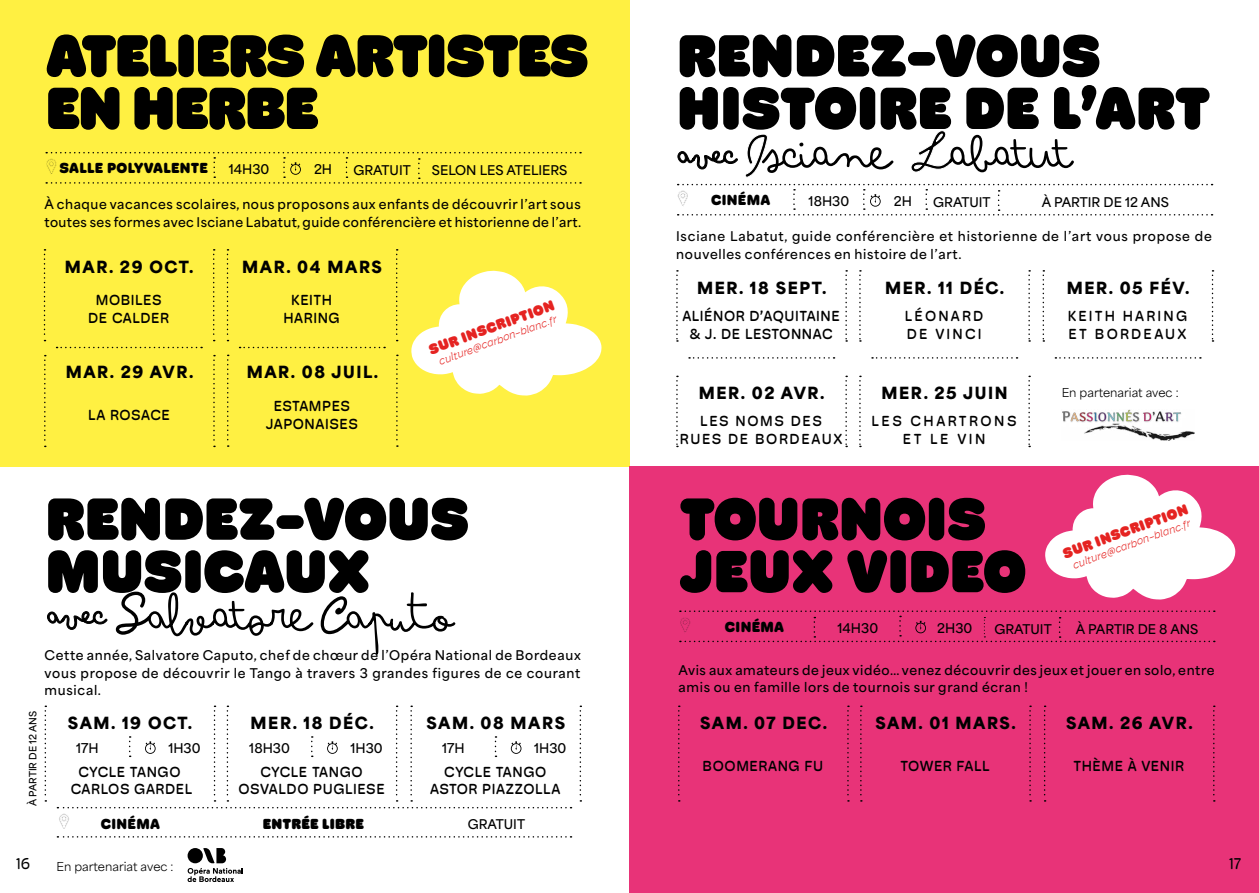
<style>
.page{position:relative;width:1259px;height:893px;background:#fff}
.page>*{position:absolute;margin:0;border:0;box-sizing:border-box;transform-origin:0 0}
.t1{font:900 59.85px/52.5px "Hoss Round";letter-spacing:-.005em;color:#000}
.t2{font:900 59.85px/52.5px "Hoss Round";letter-spacing:-.03em;color:#000}
.t3{font:52.5px "Bimbo Pro";color:#000}
.t4{font:900 15.75px "Area Normal";letter-spacing:.1em;color:#000}
.t5{font:15.75px "Hoss Round";color:#000}
.t6{font:500 14.7px/17.9px "Hoss Round";letter-spacing:.04em;color:#000;text-align:center}
.t7{font:800 14.7px "Hoss Round";letter-spacing:.015em;color:#000}
.t8{font:900 14.7px "Hoss Round";color:#e52321}
.t9{font:500 14.7px/17.9px "Hoss Round";letter-spacing:.11em;color:#000;text-align:center}
.t10{font:500 14.7px/17.9px "Hoss Round";letter-spacing:.15em;color:#000}
.t11{font:500 14.7px/17.9px "Hoss Round";letter-spacing:.17em;color:#000;text-align:center}
.t12{font:500 14.7px/17.9px "Hoss Round";letter-spacing:.145em;color:#000}
.t13{font:900 14.7px "Hoss Round";letter-spacing:.015em;color:#000}
.t14{font:600 12.6px/17.9px "Area Normal";letter-spacing:.045em;color:#000}
.t15{font:600 12.6px/17.9px "Area Normal";letter-spacing:.065em;color:#000}
.t16{font:600 12.6px "Area Normal";color:#000}
.t17{font:11.55px "Area Normal";color:#000}
.t18{font:italic 300 10.5px "Hoss Round";color:#e52321}
.t19{font:600 9.45px "Area Normal";color:#000}
</style>
<div class="page">
<svg style="left:911px;top:130px;width:42px;height:42px"></svg>
<div style="left:0;top:0;width:629px;height:466px;background:#fff042"></div>
<div style="left:629px;top:466px;width:630px;height:427px;background:#e83378"></div>
<svg style="left:213px;top:249px;width:2px;height:92px"></svg>
<svg style="left:396px;top:355px;width:2px;height:92px"></svg>
<svg style="left:396px;top:249px;width:2px;height:92px"></svg>
<svg style="left:213px;top:355px;width:2px;height:92px"></svg>
<svg style="left:57px;top:347px;width:145px;height:1px"></svg>
<svg style="left:240px;top:347px;width:145px;height:1px"></svg>
<svg style="left:44px;top:249px;width:1px;height:92px"></svg>
<svg style="left:227px;top:355px;width:2px;height:92px"></svg>
<svg style="left:227px;top:249px;width:1px;height:92px"></svg>
<svg style="left:44px;top:355px;width:2px;height:92px"></svg>
<svg style="left:847px;top:705px;width:2px;height:97px"></svg>
<svg style="left:1029px;top:705px;width:2px;height:97px"></svg>
<svg style="left:1213px;top:705px;width:1px;height:97px"></svg>
<svg style="left:678px;top:705px;width:2px;height:97px"></svg>
<svg style="left:860px;top:705px;width:2px;height:97px"></svg>
<svg style="left:1044px;top:705px;width:1px;height:97px"></svg>
<svg style="left:411px;top:271px;width:190px;height:125px"></svg>
<svg style="left:1045px;top:475px;width:190px;height:124px"></svg>
<svg style="left:845px;top:270px;width:2px;height:72px"></svg>
<svg style="left:845px;top:376px;width:2px;height:71px"></svg>
<svg style="left:1028px;top:270px;width:2px;height:72px"></svg>
<svg style="left:1028px;top:376px;width:2px;height:71px"></svg>
<svg style="left:1211px;top:270px;width:2px;height:72px"></svg>
<svg style="left:689px;top:357px;width:145px;height:2px"></svg>
<svg style="left:872px;top:357px;width:145px;height:2px"></svg>
<svg style="left:1055px;top:357px;width:146px;height:2px"></svg>
<svg style="left:676px;top:270px;width:2px;height:72px"></svg>
<svg style="left:676px;top:376px;width:2px;height:71px"></svg>
<svg style="left:859px;top:270px;width:2px;height:72px"></svg>
<svg style="left:859px;top:376px;width:2px;height:71px"></svg>
<svg style="left:1042px;top:270px;width:2px;height:72px"></svg>
<svg style="left:47px;top:611px;width:60px;height:19px"></svg>
<svg style="left:579px;top:706px;width:2px;height:96px"></svg>
<svg style="left:45px;top:706px;width:1px;height:96px"></svg>
<svg style="left:57px;top:706px;width:514px;height:132px"></svg>
<svg style="left:680px;top:610px;width:534px;height:32px"></svg>
<svg style="left:46px;top:152px;width:535px;height:32px"></svg>
<svg style="left:677px;top:184px;width:535px;height:32px"></svg>
<svg style="left:188px;top:848px;width:55px;height:34px"></svg>
<img style="left:1062px;top:410px;width:132px;height:31px">
<svg style="left:116px;top:592px;width:339px;height:63px"></svg>
<svg style="left:745px;top:134px;width:23px;height:44px"></svg>
<svg style="left:677px;top:151px;width:61px;height:18px"></svg>
<h1 class="t2" style="left:45px;top:29px;width:545px">ATELIERS ARTISTES<br>EN HERBE</h1>
<p class="t7" style="left:59px;top:159px;width:150px">SALLE POLYVALENTE</p>
<p class="t14" style="left:229px;top:159px;width:42px">14H30</p>
<p class="t14" style="left:314px;top:159px;width:20px">2H</p>
<p class="t16" style="left:353px;top:159px;width:59px">GRATUIT</p>
<p class="t16" style="left:432px;top:159px;width:137px">SELON LES ATELIERS</p>
<p class="t14" style="left:45px;top:194px;width:538px">À chaque vacances scolaires, nous proposons aux enfants de découvrir l’art sous toutes ses formes avec Isciane Labatut, guide conférencière et historienne de l’art.</p>
<p class="t4" style="left:65px;top:252px;width:130px">MAR. 29 OCT.</p>
<p class="t4" style="left:242px;top:252px;width:141px">MAR. 04 MARS</p>
<p class="t6" style="left:88px;top:291px;width:82px">MOBILES<br>DE CALDER</p>
<p class="t4" style="left:66px;top:358px;width:129px">MAR. 29 AVR.</p>
<p class="t6" style="left:283px;top:291px;width:58px">KEITH<br>HARING</p>
<p class="t4" style="left:247px;top:358px;width:133px">MAR. 08 JUIL.</p>
<p class="t8" style="left:426px;top:342px;width:134px;rotate:-20deg">SUR INSCRIPTION</p>
<p class="t18" style="left:437px;top:356px;width:126px;rotate:-20deg">culture@carbon-blanc.fr</p>
<p class="t6" style="left:88px;top:406px;width:83px">LA ROSACE</p>
<p class="t6" style="left:266px;top:397px;width:94px">ESTAMPES<br>JAPONAISES</p>
<h1 class="t1" style="left:45px;top:493px;width:425px">RENDEZ-VOUS<br>MUSICAUX</h1>
<p class="t19" style="left:24px;top:806px;width:97px;rotate:-90deg">À PARTIR DE 12 ANS</p>
<p class="t14" style="left:45px;top:644px;width:537px;text-align:justify">Cette année, Salvatore Caputo, chef de chœur de l’Opéra National de Bordeaux vous propose de découvrir le Tango à travers 3 grandes figures de ce courant musical.</p>
<p class="t4" style="left:68px;top:709px;width:126px">SAM. 19 OCT.</p>
<p class="t4" style="left:250px;top:709px;width:125px">MER. 18 DÉC.</p>
<p class="t4" style="left:426px;top:709px;width:140px">SAM. 08 MARS</p>
<p class="t6" style="left:71px;top:763px;width:123px">CYCLE TANGO<br>CARLOS GARDEL</p>
<p class="t6" style="left:238px;top:763px;width:148px">CYCLE TANGO<br>OSVALDO PUGLIESE</p>
<p class="t6" style="left:430px;top:763px;width:132px">CYCLE TANGO<br>ASTOR PIAZZOLLA</p>
<p class="t7" style="left:101px;top:815px;width:61px">CINÉMA</p>
<p class="t13" style="left:263px;top:815px;width:103px">ENTRÉE LIBRE</p>
<p class="t16" style="left:468px;top:813px;width:59px">GRATUIT</p>
<p class="t14" style="left:76px;top:738px;width:24px">17H</p>
<p class="t14" style="left:168px;top:738px;width:34px">1H30</p>
<p class="t14" style="left:249px;top:738px;width:42px">18H30</p>
<p class="t14" style="left:350px;top:738px;width:34px">1H30</p>
<p class="t14" style="left:442px;top:738px;width:24px">17H</p>
<p class="t14" style="left:534px;top:738px;width:34px">1H30</p>
<h1 class="t1" style="left:677px;top:29px;width:535px">RENDEZ-VOUS<br>HISTOIRE DE L’ART</h1>
<h2 class="t3" style="left:763px;top:119px;width:311px">SCIANE ABATUT</h2>
<p class="t7" style="left:711px;top:191px;width:61px">CINÉMA</p>
<p class="t14" style="left:808px;top:191px;width:42px">18H30</p>
<p class="t14" style="left:893px;top:191px;width:20px">2H</p>
<p class="t16" style="left:933px;top:191px;width:59px">GRATUIT</p>
<p class="t16" style="left:1041px;top:191px;width:129px">À PARTIR DE 12 ANS</p>
<p class="t15" style="left:676px;top:226px;width:537px">Isciane Labatut, guide conférencière et historienne de l’art vous propose de nouvelles conférences en histoire de l’art.</p>
<p class="t4" style="left:697px;top:273px;width:131px">MER. 18 SEPT.</p>
<p class="t4" style="left:885px;top:273px;width:121px">MER. 11 DÉC.</p>
<p class="t4" style="left:1066px;top:273px;width:124px">MER. 05 FÉV.</p>
<p class="t6" style="left:682px;top:307px;width:159px">ALIÉNOR D’AQUITAINE &amp; J. DE LESTONNAC</p>
<p class="t12" style="left:905px;top:307px;width:80px">LÉONARD<br>DE VINCI</p>
<p class="t10" style="left:1067px;top:307px;width:121px">KEITH HARING<br>ET BORDEAUX</p>
<p class="t4" style="left:699px;top:379px;width:127px">MER. 02 AVR.</p>
<p class="t4" style="left:881px;top:379px;width:127px">MER. 25 JUIN</p>
<p class="t17" style="left:1061px;top:382px;width:118px">En partenariat avec :</p>
<p class="t9" style="left:680px;top:412px;width:164px">LES NOMS DES<br>RUES DE BORDEAUX</p>
<p class="t11" style="left:871px;top:412px;width:147px">LES CHARTRONS<br>ET LE VIN</p>
<h1 class="t1" style="left:679px;top:492px;width:348px">TOURNOIS<br>JEUX VIDEO</h1>
<p class="t7" style="left:725px;top:618px;width:61px">CINÉMA</p>
<p class="t14" style="left:837px;top:618px;width:42px">14H30</p>
<p class="t14" style="left:937px;top:618px;width:37px">2H30</p>
<p class="t16" style="left:994px;top:618px;width:59px">GRATUIT</p>
<p class="t8" style="left:1060px;top:546px;width:134px;rotate:-20deg">SUR INSCRIPTION</p>
<p class="t18" style="left:1071px;top:560px;width:126px;rotate:-20deg">culture@carbon-blanc.fr</p>
<p class="t16" style="left:1076px;top:618px;width:124px">À PARTIR DE 8 ANS</p>
<p class="t14" style="left:678px;top:659px;width:537px">Avis aux amateurs de jeux vidéo… venez découvrir des jeux et jouer en solo, entre amis ou en famille lors de tournois sur grand écran !</p>
<p class="t4" style="left:700px;top:709px;width:128px">SAM. 07 DEC.</p>
<p class="t4" style="left:875px;top:709px;width:142px">SAM. 01 MARS.</p>
<p class="t4" style="left:1066px;top:709px;width:128px">SAM. 26 AVR.</p>
<p class="t6" style="left:702px;top:757px;width:122px">BOOMERANG FU</p>
<p class="t6" style="left:900px;top:757px;width:91px">TOWER FALL</p>
<p class="t6" style="left:1073px;top:757px;width:112px">THÈME À VENIR</p>
<p class="t5" style="left:16px;top:854px;width:16px">16</p>
<p class="t5" style="left:1229px;top:854px;width:14px">17</p>
<p class="t17" style="left:57px;top:856px;width:118px">En partenariat avec :</p>
</div>
